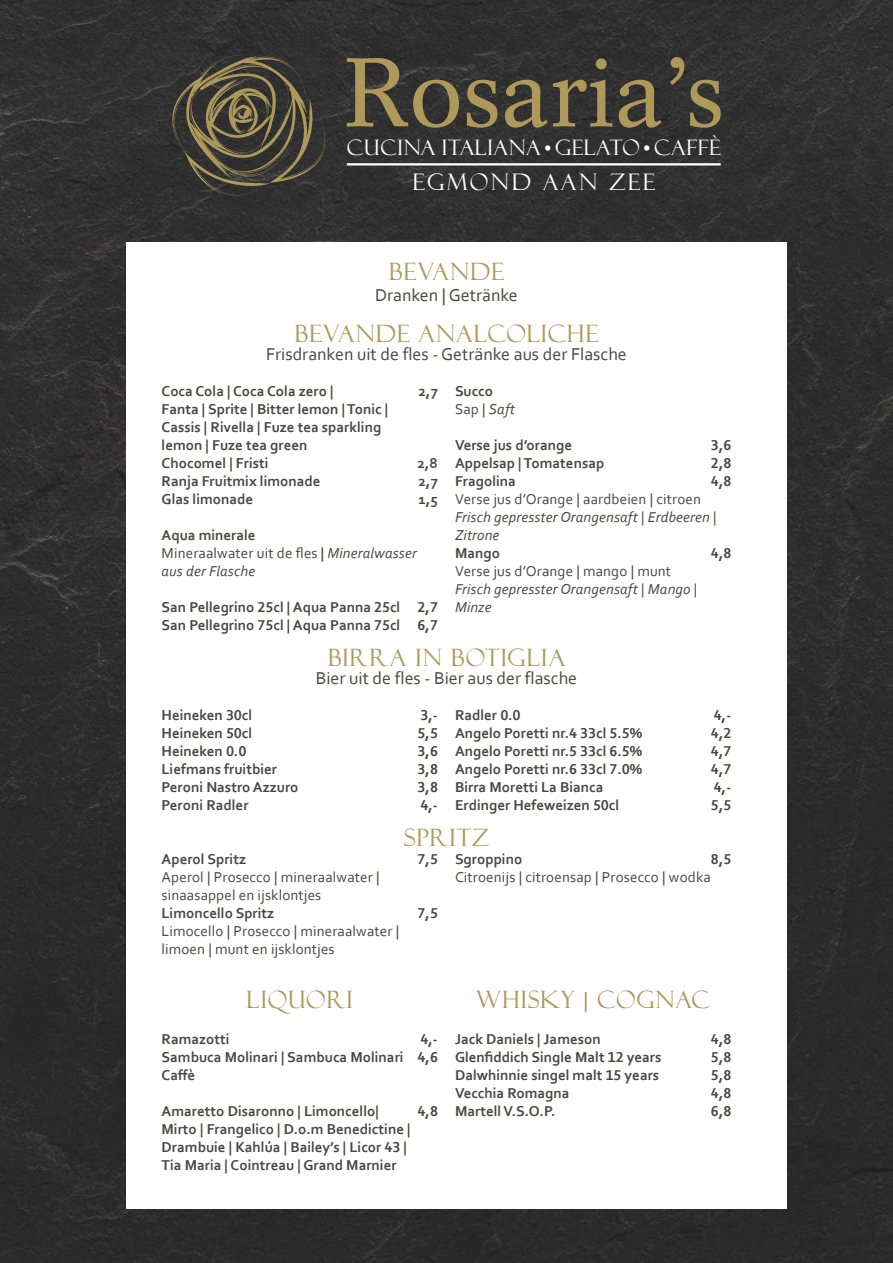
<style>
.page{position:relative;width:893px;height:1263px;background:#333232}
.page>*{position:absolute;margin:0;border:0;box-sizing:border-box;transform-origin:0 0}
.t1{font:24px "Felix Titling";letter-spacing:.035em;color:#ae995b}
.t2{font:22.8px "Felix Titling";letter-spacing:.11em;color:#fff}
.t3{font:21.3px "Felix Titling";letter-spacing:.03em;color:#fff}
.t4{font:18px "Corbel";color:#49483e}
.t5{font:700 15px/18px "Corbel";color:#49483e}
.t6{font:15px/18px "Corbel";letter-spacing:.01em;color:#49483e}
.t7{font:italic 15px/18px "Corbel";letter-spacing:.01em;color:#49483e}
.s1{font-weight:700;font-style:normal}
.s2{font-style:normal}
.s3{font-weight:400}
.s4{font-weight:400;font-style:italic}
</style>
<div class="page">
<svg style="left:172px;top:54px;width:154px;height:142px"></svg>
<hr style="left:347px;top:163px;width:374px;height:2px;background:#fff">
<svg style="left:347px;top:58px;width:112px;height:70px"></svg>
<svg style="left:467px;top:80px;width:30px;height:48px"></svg>
<svg style="left:505px;top:80px;width:42px;height:48px"></svg>
<svg style="left:553px;top:58px;width:59px;height:69px"></svg>
<svg style="left:619px;top:80px;width:42px;height:48px"></svg>
<svg style="left:670px;top:57px;width:14px;height:28px"></svg>
<svg style="left:690px;top:80px;width:31px;height:48px"></svg>
<div style="left:126px;top:242px;width:661px;height:967px;background:#fff"></div>
<h3 class="t3" style="left:347px;top:135px;width:375px">CUCINA ITALIANA • GELATO • CAFFÈ</h3>
<h2 class="t2" style="left:412px;top:169px;width:244px">EGMOND AAN ZEE</h2>
<h1 class="t1" style="left:389px;top:257px;width:117px">BEVANDE</h1>
<p class="t4" style="left:375px;top:283px;width:144px">Dranken | Getränke</p>
<h1 class="t1" style="left:294px;top:320px;width:305px">BEVANDE ANALCOLICHE</h1>
<p class="t4" style="left:266px;top:343px;width:362px">Frisdranken uit de fles - Getränke aus der Flasche</p>
<p class="t5" style="left:162px;top:382px;width:174px">Coca Cola | Coca Cola zero |</p>
<p class="t5" style="left:418px;top:382px;width:21px">2,7</p>
<p class="t5" style="left:162px;top:400px;width:228px">Fanta | Sprite | Bitter lemon | Tonic |<br>Cassis | Rivella | Fuze tea sparkling lemon | Fuze tea green<br>Chocomel | Fristi</p>
<p class="t5" style="left:417px;top:454px;width:22px">2,8</p>
<p class="t5" style="left:162px;top:472px;width:161px">Ranja Fruitmix limonade</p>
<p class="t5" style="left:418px;top:472px;width:21px">2,7</p>
<p class="t5" style="left:162px;top:490px;width:93px">Glas limonade</p>
<p class="t5" style="left:418px;top:490px;width:21px">1,5</p>
<p class="t7" style="left:162px;top:526px;width:257px"><span class="s1">Aqua minerale<br></span><span class="s2">Mineraalwater uit de fles</span> <span class="s1">|</span> Mineralwasser aus der Flasche</p>
<p class="t5" style="left:162px;top:598px;width:278px">San Pellegrino 25cl | Aqua Panna 25cl 2,7<br>San Pellegrino 75cl | Aqua Panna 75cl 6,7</p>
<p class="t5" style="left:455px;top:382px;width:61px">Succo<br><span class="s3">Sap |</span> <span class="s4">Saft</span></p>
<p class="t5" style="left:455px;top:436px;width:119px">Verse jus d’orange</p>
<p class="t5" style="left:711px;top:436px;width:22px">3,6</p>
<p class="t5" style="left:455px;top:454px;width:151px">Appelsap | Tomatensap</p>
<p class="t5" style="left:711px;top:454px;width:22px">2,8</p>
<p class="t5" style="left:455px;top:472px;width:62px">Fragolina</p>
<p class="t5" style="left:711px;top:472px;width:22px">4,8</p>
<p class="t6" style="left:455px;top:490px;width:248px">Verse jus d’Orange | aardbeien | citroen</p>
<p class="t7" style="left:455px;top:508px;width:263px">Frisch gepresster Orangensaft | Erdbeeren |<br>Zitrone</p>
<p class="t5" style="left:455px;top:544px;width:46px">Mango</p>
<p class="t5" style="left:711px;top:544px;width:22px">4,8</p>
<p class="t6" style="left:455px;top:562px;width:218px">Verse jus d’Orange | mango | munt</p>
<p class="t7" style="left:455px;top:580px;width:244px">Frisch gepresster Orangensaft | Mango |<br>Minze</p>
<h1 class="t1" style="left:328px;top:644px;width:239px">BIRRA IN BOTIGLIA</h1>
<p class="t4" style="left:316px;top:667px;width:263px">Bier uit de fles - Bier aus der flasche</p>
<p class="t5" style="left:162px;top:706px;width:92px">Heineken 30cl</p>
<p class="t5" style="left:420px;top:706px;width:19px">3,-</p>
<p class="t5" style="left:162px;top:724px;width:92px">Heineken 50cl</p>
<p class="t5" style="left:417px;top:724px;width:22px">5,5</p>
<p class="t5" style="left:162px;top:742px;width:86px">Heineken 0.0</p>
<p class="t5" style="left:417px;top:742px;width:22px">3,6</p>
<p class="t5" style="left:162px;top:760px;width:117px">Liefmans fruitbier</p>
<p class="t5" style="left:417px;top:760px;width:22px">3,8</p>
<p class="t5" style="left:162px;top:778px;width:139px">Peroni Nastro Azzuro</p>
<p class="t5" style="left:417px;top:778px;width:22px">3,8</p>
<p class="t5" style="left:162px;top:796px;width:88px">Peroni Radler</p>
<p class="t5" style="left:420px;top:796px;width:19px">4,-</p>
<p class="t5" style="left:455px;top:706px;width:67px">Radler 0.0</p>
<p class="t5" style="left:714px;top:706px;width:19px">4,-</p>
<p class="t5" style="left:455px;top:724px;width:189px">Angelo Poretti nr.4 33cl 5.5%</p>
<p class="t5" style="left:711px;top:724px;width:22px">4,2</p>
<p class="t5" style="left:455px;top:742px;width:189px">Angelo Poretti nr.5 33cl 6.5%</p>
<p class="t5" style="left:711px;top:742px;width:22px">4,7</p>
<p class="t5" style="left:455px;top:760px;width:189px">Angelo Poretti nr.6 33cl 7.0%</p>
<p class="t5" style="left:711px;top:760px;width:22px">4,7</p>
<p class="t5" style="left:455px;top:778px;width:150px">Birra Moretti La Bianca</p>
<p class="t5" style="left:714px;top:778px;width:19px">4,-</p>
<p class="t5" style="left:455px;top:796px;width:166px">Erdinger Hefeweizen 50cl</p>
<p class="t5" style="left:711px;top:796px;width:22px">5,5</p>
<p class="t5" style="left:455px;top:850px;width:69px">Sgroppino</p>
<p class="t5" style="left:711px;top:850px;width:22px">8,5</p>
<p class="t6" style="left:455px;top:868px;width:257px">Citroenijs | citroensap | Prosecco | wodka</p>
<h1 class="t1" style="left:404px;top:824px;width:86px">SPRITZ</h1>
<p class="t5" style="left:162px;top:850px;width:86px">Aperol Spritz</p>
<p class="t5" style="left:417px;top:850px;width:22px">7,5</p>
<p class="t6" style="left:162px;top:868px;width:220px">Aperol | Prosecco | mineraalwater | sinaasappel en ijsklontjes</p>
<p class="t5" style="left:162px;top:904px;width:114px">Limoncello Spritz</p>
<p class="t5" style="left:417px;top:904px;width:22px">7,5</p>
<p class="t6" style="left:162px;top:922px;width:239px">Limocello | Prosecco | mineraalwater | limoen | munt en ijsklontjes</p>
<h1 class="t1" style="left:247px;top:986px;width:107px">LIQUORI</h1>
<p class="t5" style="left:162px;top:1030px;width:70px">Ramazotti</p>
<p class="t5" style="left:162px;top:1030px;width:278px;text-align:justify;text-indent:259px">4,- Sambuca Molinari | Sambuca Molinari 4,6<br>Caffè</p>
<p class="t5" style="left:162px;top:1102px;width:219px">Amaretto Disaronno | Limoncello|</p>
<p class="t5" style="left:417px;top:1102px;width:22px">4,8</p>
<p class="t5" style="left:162px;top:1120px;width:251px">Mirto | Frangelico | D.o.m Benedictine |<br>Drambuie | Kahlúa | Bailey’s | Licor 43 |<br>Tia Maria | Cointreau | Grand Marnier</p>
<h1 class="t1" style="left:476px;top:986px;width:235px">WHISKY | COGNAC</h1>
<p class="t5" style="left:455px;top:1030px;width:147px">Jack Daniels | Jameson</p>
<p class="t5" style="left:711px;top:1030px;width:22px">4,8</p>
<p class="t5" style="left:455px;top:1048px;width:208px">Glenfiddich Single Malt 12 years</p>
<p class="t5" style="left:711px;top:1048px;width:22px">5,8</p>
<p class="t5" style="left:455px;top:1066px;width:206px">Dalwhinnie singel malt 15 years</p>
<p class="t5" style="left:711px;top:1066px;width:22px">5,8</p>
<p class="t5" style="left:455px;top:1084px;width:116px">Vecchia Romagna</p>
<p class="t5" style="left:711px;top:1084px;width:22px">4,8</p>
<p class="t5" style="left:455px;top:1102px;width:102px">Martell V.S.O.P.</p>
<p class="t5" style="left:711px;top:1102px;width:22px">6,8</p>
</div>
